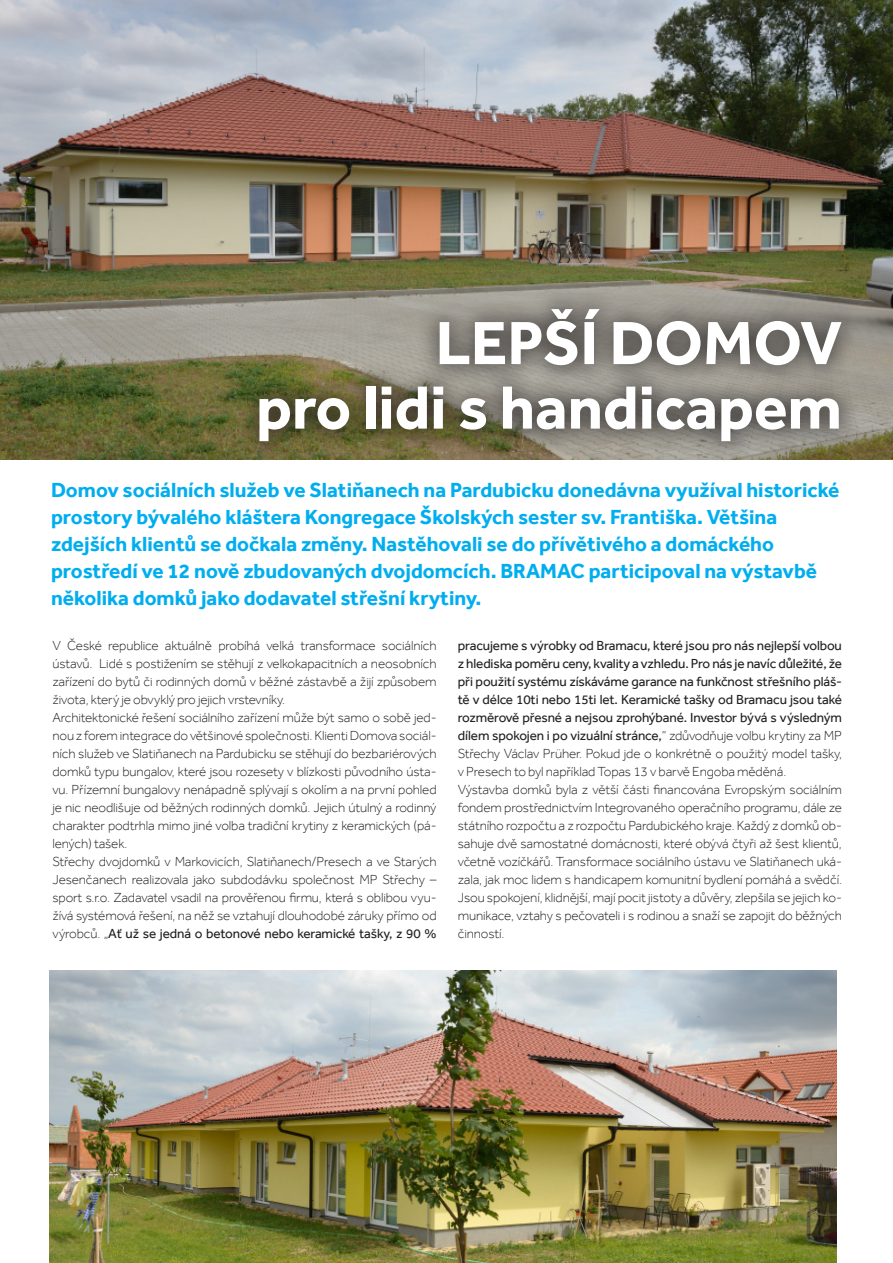
<style>
.page{position:relative;width:893px;height:1263px;background:#fff}
.page>*{position:absolute;margin:0;border:0;box-sizing:border-box;transform-origin:0 0}
.t1{font:700 63px/64.5px "Effra";color:#fff;text-align:right}
.t2{font:700 21px/27px "Effra";color:#00aeef}
.text{font:300 13.5px/18px "Effra";letter-spacing:-.01em;color:#231f20;text-align:justify}
.text-2{font:13.5px/18px "Effra";letter-spacing:-.01em;color:#231f20;text-align:justify}
.s1{font-weight:400}
.s2{font-weight:300}
</style>
<div class="page">
<img style="left:0;top:0;width:893px;height:459px">
<img style="left:50px;top:971px;width:786px;height:292px">
<div style="left:234px;top:283px;width:659px;height:242px;background:#231f20;opacity:.75"></div>
<p class="t1" style="left:256px;top:310px;width:587px">Lepší domov<br>pro lidi s handicapem</p>
<p class="t2" style="left:51px;top:477px;width:790px">Domov sociálních služeb ve Slatiňanech na Pardubicku donedávna využíval historické prostory bývalého kláštera Kongregace Školských sester sv. Františka. Většina zdejších klientů se dočkala změny. Nastěhovali se do přívětivého a domáckého prostředí ve 12 nově zbudovaných dvojdomcích. BRAMAC participoval na výstavbě několika domků jako dodavatel střešní krytiny.</p>
<p class="text" style="left:52px;top:636px;width:386px">V České republice aktuálně probíhá velká transformace sociálních ústavů. Lidé s postižením se stěhují z velkokapacitních a neosobních zařízení do bytů či rodinných domů v běžné zástavbě a žijí způsobem života, který je obvyklý pro jejich vrstevníky.</p>
<p class="text" style="left:52px;top:708px;width:386px">Architektonické řešení sociálního zařízení může být samo o sobě jed&shy;nouz foremintegracedovětšinovéspolečnosti.KlientiDomova sociál&shy;ních služeb ve Slatiňanech na Pardubicku se stěhují do bezbariérových domků typu bungalov, které jsou rozesety v blízkosti původního ústa&shy;vu. Přízemní bungalovy nenápadně splývají s okolím a na první pohled je nic neodlišuje od běžných rodinných domků. Jejich útulný a rodinný charakter podtrhla mimo jiné volba tradiční krytiny z keramických (pá&shy;lených) tašek.</p>
<p class="text" style="left:52px;top:852px;width:386px">Střechy dvojdomků v Markovicích, Slatiňanech/Presech a ve Starých Jesenčanech realizovala jako subdodávku společnost MP Střechy – sport s.r.o. Zadavatel vsadil na prověřenou firmu, která s oblibou vyu&shy;žívá systémová řešení, na něž se vztahují dlouhodobé záruky přímo od výrobců. „<span class="s1">Ať už se jedná o betonové nebo keramické tašky, z 90 %</span></p>
<p class="text-2" style="left:458px;top:636px;width:386px">pracujeme s výrobky od Bramacu, které jsou pro nás nejlepší volbou z hlediska poměru ceny, kvality a vzhledu. Pro nás je navíc důležité, že při použití systému získáváme garance na funkčnost střešního pláš&shy;tě v délce 10ti nebo 15ti let. Keramické tašky od Bramacu jsou také rozměrově přesné a nejsou zprohýbané. Investor bývá s výsledným dílem spokojen i po vizuální stránce,<span class="s2">“ zdůvodňuje volbu krytiny za MP Střechy Václav Prüher. Pokud jde o konkrétně o použitý model tašky, v Presech to byl například Topas 13 v barvě Engoba měděná.</span></p>
<p class="text" style="left:458px;top:780px;width:386px">Výstavba domků byla z větší části financována Evropským sociálním fondem prostřednictvím Integrovaného operačního programu, dále ze státního rozpočtu a z rozpočtu Pardubického kraje. Každý z domků ob&shy;sahuje dvě samostatné domácnosti, které obývá čtyři až šest klientů, včetně vozíčkářů. Transformace sociálního ústavu ve Slatiňanech uká&shy;zala, jak moc lidem s handicapem komunitní bydlení pomáhá a svědčí.<br>Jsou spokojení, klidnější, mají pocitjistoty a důvěry, zlepšila se jejich ko&shy;munikace, vztahy s pečovateli i s rodinou a snaží se zapojit do běžných činností.</p>
</div>
